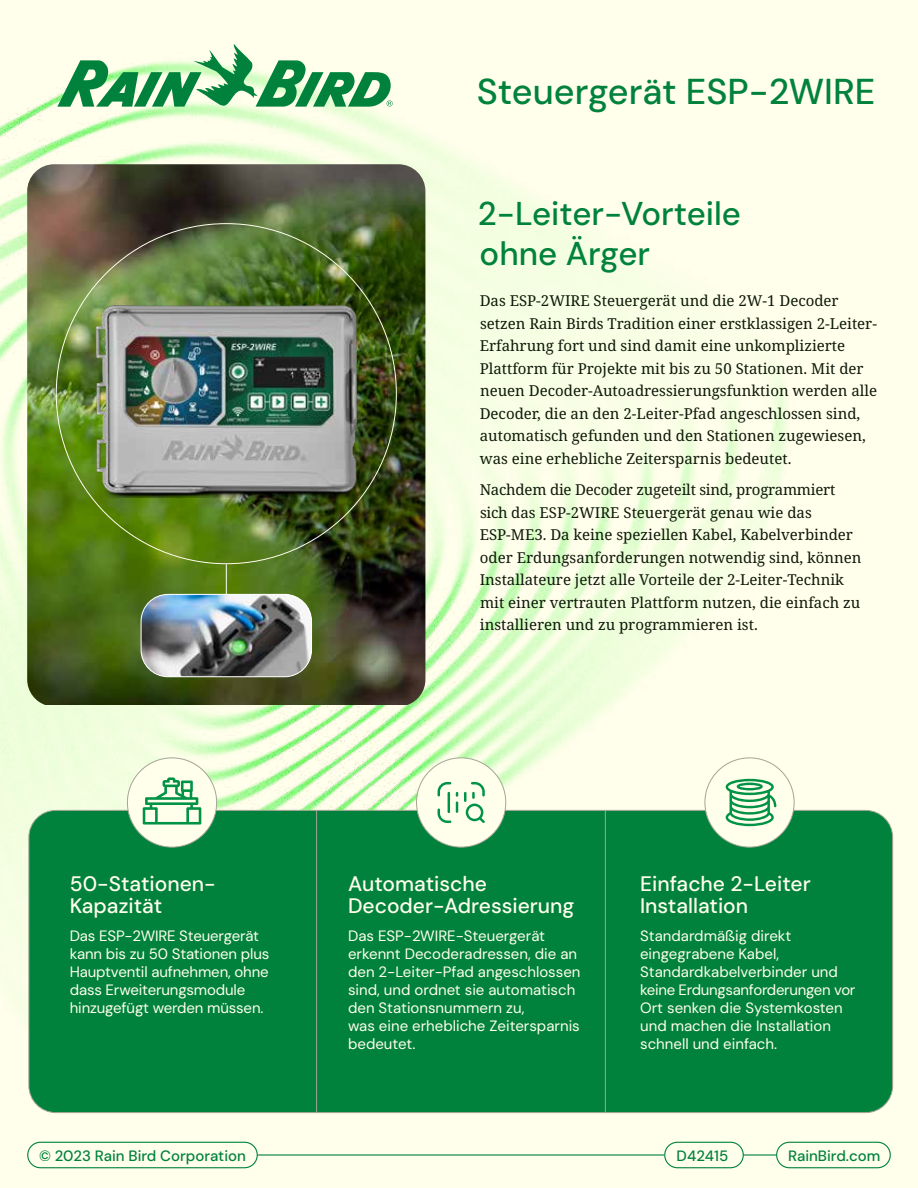
<style>
.page{position:relative;width:918px;height:1188px;background:#ffffeb}
.page>*{position:absolute;margin:0;border:0;box-sizing:border-box;transform-origin:0 0}
.t1{font:500 36px "DM Sans";color:#00823c}
.t2{font:500 33px/40.5px "DM Sans";color:#00823c}
.t3{font:500 21px/22.5px "DM Sans";color:#ffffeb}
.t4{font:15px/22.5px "Noto Serif";color:#0f190a}
.t5{font:15px/18px "DM Sans";color:#ffffeb}
.t6{font:500 15px "DM Sans";color:#00823c}
</style>
<div class="page">
<img style="left:0;top:96px;width:825px;height:1073px">
<div style="left:27px;top:1142px;width:231px;height:26px;border:1px solid #00823c;border-radius:13px"></div>
<div style="left:664px;top:1142px;width:80px;height:26px;border:1px solid #00823c;border-radius:13px"></div>
<div style="left:776px;top:1142px;width:115px;height:26px;border:1px solid #00823c;border-radius:13px"></div>
<hr style="left:257px;top:1154px;width:407px;height:2px;background:#00823c">
<hr style="left:743px;top:1154px;width:33px;height:2px;background:#00823c">
<img style="left:27px;top:164px;width:398px;height:541px">
<svg style="left:57px;top:44px;width:336px;height:64px"></svg>
<div style="left:29px;top:810px;width:864px;height:303px;background:#00823c;border-radius:27px"></div>
<div style="left:127px;top:758px;width:90px;height:89px;background:#ffffeb;border-radius:50%"></div>
<div style="left:417px;top:758px;width:89px;height:89px;background:#ffffeb;border-radius:50%"></div>
<div style="left:705px;top:758px;width:89px;height:89px;background:#ffffeb;border-radius:50%"></div>
<img style="left:94px;top:306px;width:265px;height:192px">
<hr style="left:316px;top:810px;width:1px;height:303px;background:#a5a596">
<hr style="left:605px;top:810px;width:1px;height:303px;background:#a5a596">
<hr style="left:226px;top:564px;width:1px;height:90px;background:#fff">
<img style="left:141px;top:594px;width:171px;height:83px">
<div style="left:141px;top:594px;width:171px;height:83px;border:1px solid #fff;border-radius:27px"></div>
<svg style="left:438px;top:782px;width:20px;height:41px"></svg>
<svg style="left:464px;top:782px;width:21px;height:41px"></svg>
<svg style="left:143px;top:777px;width:58px;height:48px"></svg>
<svg style="left:726px;top:779px;width:50px;height:47px"></svg>
<h1 class="t1" style="left:477px;top:69px;width:400px">Steuergerät ESP-2WIRE</h1>
<h2 class="t2" style="left:478px;top:193px;width:265px">2-Leiter-Vorteile ohne Ärger</h2>
<p class="t4" style="left:480px;top:290px;width:399px">Das ESP-2WIRE Steuergerät und die 2W-1 Decoder setzen Rain Birds Tradition einer erstklassigen 2-Leiter-Erfahrung fort und sind damit eine unkomplizierte Plattform für Projekte mit bis zu 50 Stationen. Mit der neuen Decoder-Autoadressierungsfunktion werden alle Decoder, die an den 2-Leiter-Pfad angeschlossen sind, automatisch gefunden und den Stationen zugewiesen, was eine erhebliche Zeitersparnis bedeutet.</p>
<p class="t4" style="left:480px;top:479px;width:383px">Nachdem die Decoder zugeteilt sind, programmiert sich das ESP-2WIRE Steuergerät genau wie das ESP-ME3. Da keine speziellen Kabel, Kabelverbinder oder Erdungsanforderungen notwendig sind, können Installateure jetzt alle Vorteile der 2-Leiter-Technik mit einer vertrauten Plattform nutzen, die einfach zu installieren und zu programmieren ist.</p>
<h3 class="t3" style="left:70px;top:872px;width:148px">50-Stationen-<br>Kapazität</h3>
<p class="t5" style="left:70px;top:926px;width:201px">Das ESP-2WIRE Steuergerät kann bis zu 50 Stationen plus<br>Hauptventil aufnehmen, ohne dass Erweiterungsmodule hinzugefügt werden müssen.</p>
<h3 class="t3" style="left:348px;top:872px;width:228px">Automatische<br>Decoder-Adressierung</h3>
<p class="t5" style="left:348px;top:926px;width:234px">Das ESP-2WIRE-Steuergerät erkennt Decoderadressen, die an den 2-Leiter-Pfad angeschlossen sind, und ordnet sie automatisch den Stationsnummern zu,<br>was eine erhebliche Zeitersparnis bedeutet.</p>
<h3 class="t3" style="left:640px;top:872px;width:172px">Einfache 2-Leiter<br>Installation</h3>
<p class="t5" style="left:640px;top:926px;width:217px">Standardmäßig direkt eingegrabene Kabel,<br>Standardkabelverbinder und keine Erdungsanforderungen vor<br>Ort senken die Systemkosten und machen die Installation schnell und einfach.</p>
<p class="t6" style="left:39px;top:1146px;width:208px">© 2023 Rain Bird Corporation</p>
<p class="t6" style="left:677px;top:1146px;width:53px">D42415</p>
<p class="t6" style="left:788px;top:1146px;width:94px">RainBird.com</p>
</div>
